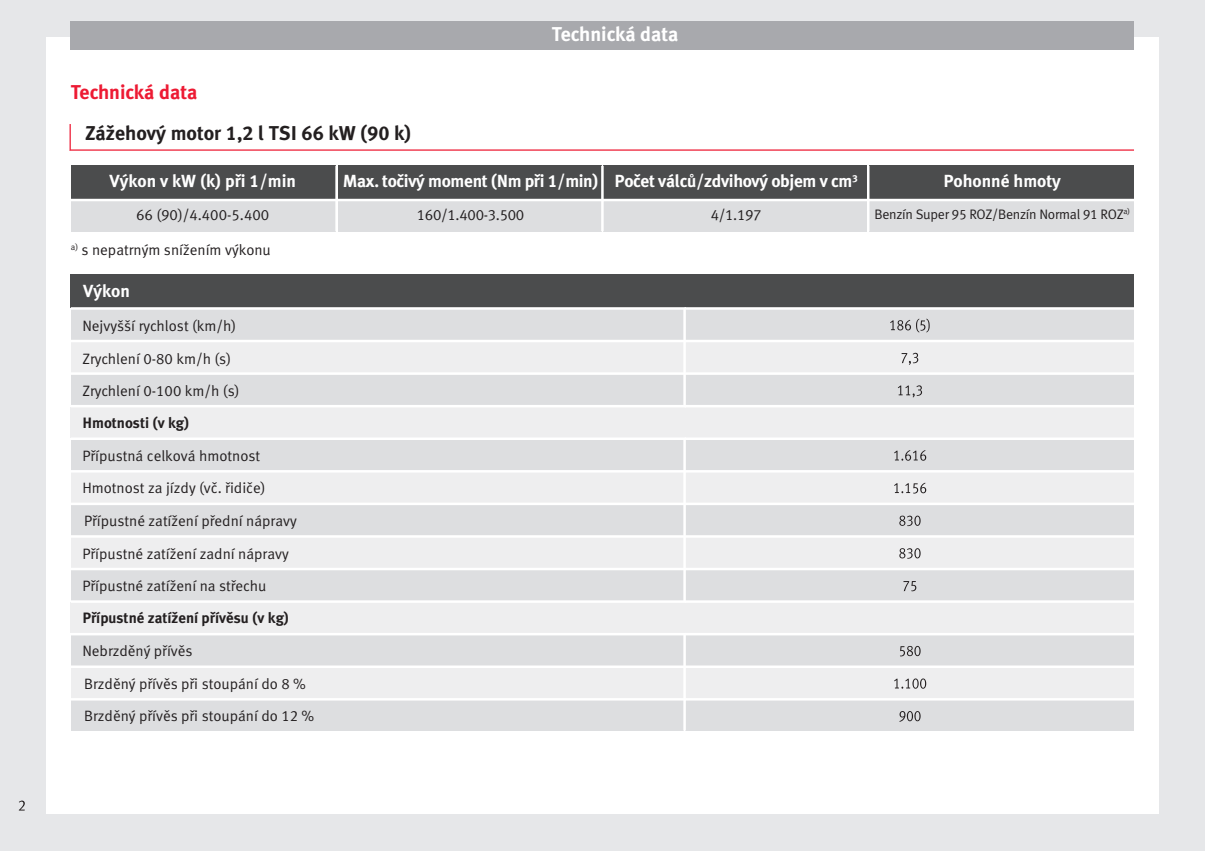
<style>
.page{position:relative;width:1205px;height:851px;background:#fff}
.page>*{position:absolute;margin:0;border:0;box-sizing:border-box;transform-origin:0 0}
.t1{font:20px "Seat Meta Bold CE";color:#231f20}
.t2{font:20px "Seat Meta Bold CE";color:#fff}
.t3{font:20px "Seat Meta Bold CE";color:#ed1a33}
.t4{font:17.5px "Seat Meta Bold CE";letter-spacing:-.02em;color:#fff}
.t5{font:17.5px "Seat Meta Bold CE";color:#fff}
.t6{font:15px/32.5px "Seat Meta Normal CE";color:#231f20}
.t7{font:15px "Seat Meta Bold CE";color:#231f20}
.t8{font:15px "Seat Meta Normal CE";letter-spacing:-.02em;color:#231f20}
.t9{font:13.75px "Seat Meta Normal CE";letter-spacing:-.02em;color:#231f20}
</style>
<div class="page">
<div style="left:0;top:0;width:1205px;height:850px;background:#e6e7e9"></div>
<div style="left:46px;top:37px;width:1113px;height:776px;background:#fff"></div>
<div style="left:71px;top:21px;width:1063px;height:29px;background:#a8a9ad"></div>
<hr style="left:70px;top:149px;width:1064px;height:2px;background:#ed1a33">
<svg style="left:70px;top:124px;width:1px;height:27px"></svg>
<div style="left:71px;top:166px;width:264px;height:33px;background:#4b4c4d"></div>
<div style="left:338px;top:166px;width:263px;height:33px;background:#4b4c4d"></div>
<div style="left:604px;top:166px;width:263px;height:33px;background:#4b4c4d"></div>
<div style="left:869px;top:166px;width:265px;height:33px;background:#4b4c4d"></div>
<div style="left:71px;top:201px;width:264px;height:30px;background:#dddee0"></div>
<div style="left:338px;top:201px;width:263px;height:30px;background:#dddee0"></div>
<div style="left:604px;top:201px;width:263px;height:30px;background:#dddee0"></div>
<div style="left:869px;top:201px;width:265px;height:30px;background:#dddee0"></div>
<div style="left:71px;top:274px;width:1063px;height:33px;background:#4b4c4d"></div>
<div style="left:71px;top:309px;width:612px;height:31px;background:#dddee0"></div>
<div style="left:686px;top:309px;width:448px;height:31px;background:#dddee0"></div>
<svg style="left:890px;top:318px;width:39px;height:14px"></svg>
<div style="left:71px;top:342px;width:612px;height:30px;background:#eeeeef"></div>
<div style="left:686px;top:342px;width:448px;height:30px;background:#eeeeef"></div>
<svg style="left:901px;top:353px;width:17px;height:12px"></svg>
<div style="left:71px;top:375px;width:612px;height:30px;background:#dddee0"></div>
<div style="left:686px;top:375px;width:448px;height:30px;background:#dddee0"></div>
<svg style="left:898px;top:385px;width:24px;height:12px"></svg>
<div style="left:71px;top:407px;width:1063px;height:30px;background:#eeeeef"></div>
<div style="left:71px;top:440px;width:612px;height:30px;background:#dddee0"></div>
<div style="left:686px;top:440px;width:448px;height:30px;background:#dddee0"></div>
<svg style="left:894px;top:450px;width:32px;height:10px"></svg>
<div style="left:71px;top:472px;width:612px;height:30px;background:#eeeeef"></div>
<div style="left:686px;top:472px;width:448px;height:30px;background:#eeeeef"></div>
<svg style="left:894px;top:482px;width:32px;height:11px"></svg>
<div style="left:71px;top:505px;width:612px;height:30px;background:#dddee0"></div>
<div style="left:686px;top:505px;width:448px;height:30px;background:#dddee0"></div>
<svg style="left:899px;top:515px;width:21px;height:11px"></svg>
<div style="left:71px;top:537px;width:612px;height:30px;background:#eeeeef"></div>
<div style="left:686px;top:537px;width:448px;height:30px;background:#eeeeef"></div>
<svg style="left:899px;top:548px;width:21px;height:10px"></svg>
<div style="left:71px;top:570px;width:612px;height:30px;background:#dddee0"></div>
<div style="left:686px;top:570px;width:448px;height:30px;background:#dddee0"></div>
<svg style="left:903px;top:581px;width:13px;height:10px"></svg>
<div style="left:71px;top:602px;width:1063px;height:30px;background:#eeeeef"></div>
<div style="left:71px;top:635px;width:612px;height:30px;background:#dddee0"></div>
<div style="left:686px;top:635px;width:448px;height:30px;background:#dddee0"></div>
<svg style="left:900px;top:645px;width:20px;height:11px"></svg>
<div style="left:71px;top:668px;width:612px;height:30px;background:#eeeeef"></div>
<div style="left:686px;top:668px;width:448px;height:30px;background:#eeeeef"></div>
<svg style="left:894px;top:678px;width:32px;height:10px"></svg>
<div style="left:71px;top:700px;width:612px;height:30px;background:#dddee0"></div>
<div style="left:686px;top:700px;width:448px;height:30px;background:#dddee0"></div>
<svg style="left:899px;top:711px;width:21px;height:10px"></svg>
<svg style="left:19px;top:800px;width:6px;height:10px"></svg>
<h1 class="t2" style="left:552px;top:22px;width:128px">Technická data</h1>
<h1 class="t3" style="left:71px;top:80px;width:128px">Technická data</h1>
<h1 class="t1" style="left:85px;top:121px;width:328px">Zážehový motor 1,2 l TSI 66 kW (90 k)</h1>
<p class="t5" style="left:109px;top:170px;width:188px">Výkon v kW (k) při 1/min</p>
<p class="t4" style="left:343px;top:170px;width:516px">Max. točivý moment (Nm při 1/min) Počet válců/zdvihový objem v cm<sup>3</sup></p>
<p class="t5" style="left:943px;top:170px;width:119px">Pohonné hmoty</p>
<p class="t6" style="left:136px;top:198px;width:134px">66 (90)/4.400-5.400</p>
<p class="t8" style="left:417px;top:206px;width:109px">160/1.400-3.500</p>
<p class="t6" style="left:711px;top:198px;width:52px">4/1.197</p>
<p class="t9" style="left:874px;top:206px;width:257px">Benzín Super 95 ROZ/Benzín Normal 91 ROZ<sup>a)</sup></p>
<p class="t6" style="left:71px;top:234px;width:201px"><sup>a)</sup> s nepatrným snížením výkonu</p>
<p class="t4" style="left:83px;top:280px;width:48px">Výkon</p>
<p class="t6" style="left:82px;top:309px;width:155px">Nejvyšší rychlost (km/h)</p>
<p class="t6" style="left:82px;top:342px;width:159px">Zrychlení 0-80 km/h (s)<br>Zrychlení 0-100 km/h (s)</p>
<p class="t7" style="left:82px;top:413px;width:108px">Hmotnosti (v kg)</p>
<p class="t6" style="left:82px;top:439px;width:216px">Přípustná celková hmotnost<br>Hmotnost za jízdy (vč. řidiče)<br>Přípustné zatížení přední nápravy<br>Přípustné zatížení zadní nápravy<br>Přípustné zatížení na střechu</p>
<p class="t7" style="left:82px;top:608px;width:208px">Přípustné zatížení přívěsu (v kg)</p>
<p class="t6" style="left:82px;top:634px;width:233px">Nebrzděný přívěs<br>Brzděný přívěs při stoupání do 8 %<br>Brzděný přívěs při stoupání do 12 %</p>
</div>
